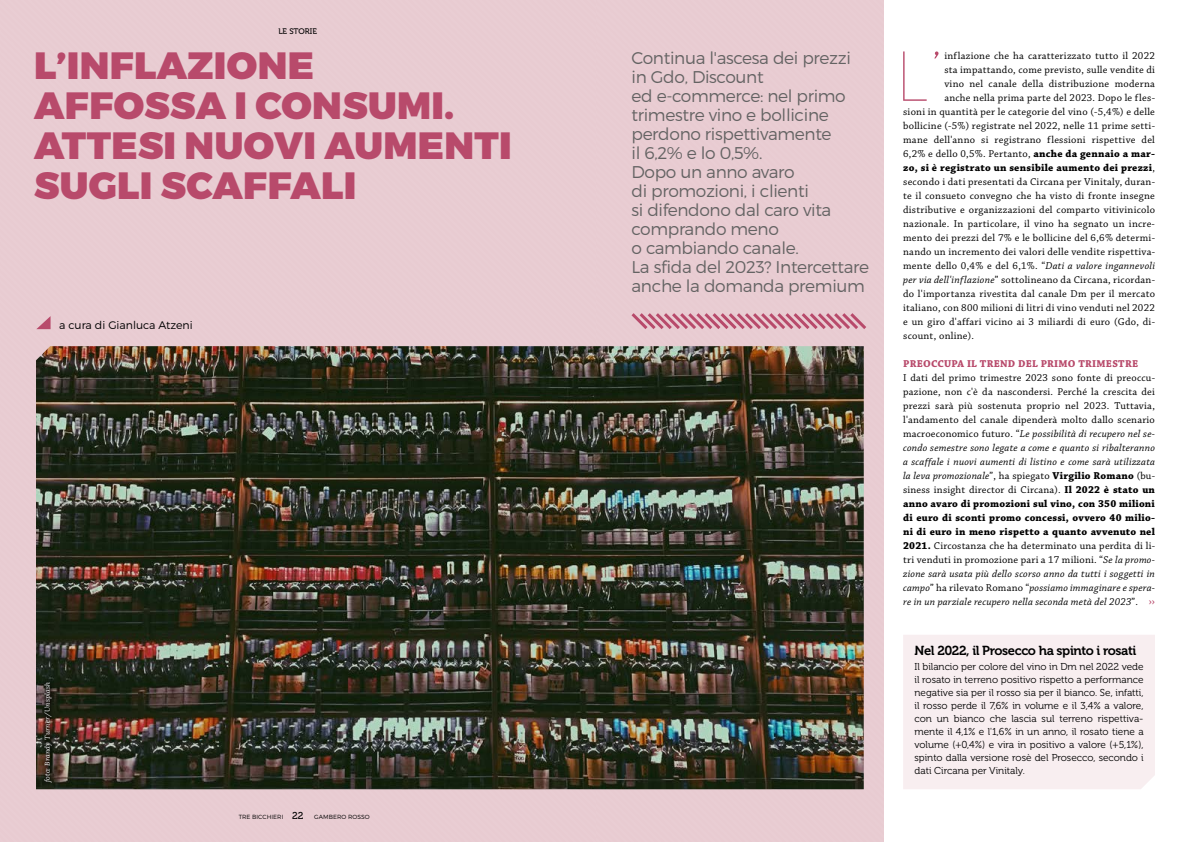
<style>
.page{position:relative;width:1191px;height:842px;background:#fff}
.page>*{position:absolute;margin:0;border:0;box-sizing:border-box;transform-origin:0 0}
.t1{font:100 70.6px "Montserrat";color:#b84a6b}
.t2{font:900 38px/40px "Montserrat";letter-spacing:.01em;color:#b84a6b}
.t3{font:300 17px/19px "Montserrat";letter-spacing:-.02em;color:#646363}
.t4{font:13px "Museo 700";letter-spacing:-.03em;color:#000}
.t5{font:12.5px "Chaparral Pro";color:#b84a6b}
.t6{font:300 11px "Montserrat";color:#000}
.t7{font:10.5px/14px "Chaparral Pro";letter-spacing:.025em;color:#000;text-align:justify}
.t8{font:700 10.5px "Chaparral Pro";letter-spacing:.025em;color:#000}
.t9{font:700 10.5px "Chaparral Pro";letter-spacing:.02em;color:#b84a6b}
.t10{font:10px/13px "Museo 300";color:#000;text-align:justify}
.t11{font:8px "Museo 500";color:#000}
.t12{font:italic 7px "Lora";letter-spacing:.02em;color:#fff}
.t13{font:300 6px "Montserrat";letter-spacing:.01em;color:#000}
.s1{font-family:"Museo 500";font-weight:400;font-size:10px}
.s2{font-weight:700}
.s3{font-weight:400}
.s4{font-style:italic}
</style>
<div class="page">
<div style="left:595px;top:0;width:288px;height:842px;background:#e8ccd2"></div>
<div style="left:0;top:0;width:595px;height:842px;background:#e8cbd1"></div>
<svg style="left:628px;top:310px;width:241px;height:22px;background:#d9a3b1"></svg>
<img style="left:36px;top:346px;width:827px;height:443px">
<svg style="left:36px;top:316px;width:15px;height:13px"></svg>
<div style="left:903px;top:635px;width:252px;height:154px;background:#f8eef0"></div>
<div style="left:40px;top:678px;width:16px;height:109px;background:#000;opacity:.75"></div>
<p class="t11" style="left:278px;top:27px;width:40px">LE STORIE</p>
<h2 class="t2" style="left:34px;top:47px;width:479px">L’INFLAZIONE<br>AFFOSSA I CONSUMI.<br>ATTESI NUOVI AUMENTI<br>SUGLI SCAFFALI</h2>
<p class="t6" style="left:59px;top:319px;width:135px">a cura di Gianluca Atzeni</p>
<p class="t12" style="left:43px;top:782px;width:102px;rotate:-90deg">foto: Brandy Turner/Unsplash</p>
<p class="t13" style="left:239px;top:813px;width:133px">TRE BICCHIERI <span class="s1">22</span> GAMBERO ROSSO</p>
<p class="t3" style="left:631px;top:48px;width:239px">Continua l'ascesa dei prezzi in Gdo, Discount<br>ed e-commerce: nel primo trimestre vino e bollicine perdono rispettivamente<br>il 6,2% e lo 0,5%.<br>Dopo un anno avaro<br>di promozioni, i clienti<br>si difendono dal caro vita comprando meno<br>o cambiando canale.<br>La sfida del 2023? Intercettare anche la domanda premium</p>
<h1 class="t1" style="left:894px;top:33px;width:50px">L’</h1>
<p class="t7" style="left:944px;top:49px;width:212px">inflazione che ha caratterizzato tutto il 2022</p>
<p class="t7" style="left:944px;top:63px;width:212px">sta impattando, come previsto, sulle vendite di</p>
<p class="t7" style="left:944px;top:77px;width:212px">vino nel canale della distribuzione moderna</p>
<p class="t7" style="left:944px;top:91px;width:212px">anche nella prima parte del 2023. Dopo le fles-</p>
<p class="t7" style="left:903px;top:105px;width:253px">sioni in quantità per le categorie del vino (-5,4%) e delle</p>
<p class="t7" style="left:903px;top:119px;width:253px">bollicine (-5%) registrate nel 2022, nelle 11 prime setti-</p>
<p class="t7" style="left:903px;top:133px;width:253px">mane dell'anno si registrano flessioni rispettive del</p>
<p class="t7" style="left:903px;top:147px;width:253px">6,2% e dello 0,5%. Pertanto, <span class="s2">anche da gennaio a mar-</span></p>
<p class="t8" style="left:903px;top:161px;width:253px">zo, si è registrato un sensibile aumento dei prezzi<span class="s3">,</span></p>
<p class="t7" style="left:903px;top:175px;width:253px">secondo i dati presentati da Circana per Vinitaly, duran-</p>
<p class="t7" style="left:903px;top:189px;width:253px">te il consueto convegno che ha visto di fronte insegne</p>
<p class="t7" style="left:903px;top:203px;width:253px">distributive e organizzazioni del comparto vitivinicolo</p>
<p class="t7" style="left:903px;top:217px;width:253px">nazionale. In particolare, il vino ha segnato un incre-</p>
<p class="t7" style="left:903px;top:231px;width:253px">mento dei prezzi del 7% e le bollicine del 6,6% determi-</p>
<p class="t7" style="left:903px;top:245px;width:253px">nando un incremento dei valori delle vendite rispettiva-</p>
<p class="t7" style="left:903px;top:259px;width:253px">mente dello 0,4% e del 6,1%. “<span class="s4">Dati a valore ingannevoli</span></p>
<p class="t7" style="left:903px;top:273px;width:253px"><span class="s4">per via dell'inflazione</span>” sottolineano da Circana, ricordan-</p>
<p class="t7" style="left:903px;top:287px;width:253px">do l'importanza rivestita dal canale Dm per il mercato</p>
<p class="t7" style="left:903px;top:301px;width:253px">italiano, con 800 milioni di litri di vino venduti nel 2022</p>
<p class="t7" style="left:903px;top:315px;width:253px">e un giro d'affari vicino ai 3 miliardi di euro (Gdo, di-</p>
<p class="t7" style="left:903px;top:329px;width:73px">scount, online).</p>
<p class="t9" style="left:903px;top:357px;width:237px">PREOCCUPA IL TREND DEL PRIMO TRIMESTRE</p>
<p class="t7" style="left:903px;top:371px;width:253px">I dati del primo trimestre 2023 sono fonte di preoccu&shy;pazione, non c'è da nascondersi. Perché la crescita dei prezzi sarà più sostenuta proprio nel 2023. Tuttavia, l'andamento del canale dipenderà molto dallo scenario macroeconomico futuro. “<span class="s4">Le possibilità di recupero nel se&shy;condo semestre sono legate a come e quanto si ribalteranno a scaffale i nuovi aumenti di listino e come sarà utilizzata la leva promozionale</span>”, ha spiegato <span class="s2">Virgilio Romano</span> (bu&shy;siness insight director di Circana). <span class="s2">Il 2022 è stato un anno avaro di promozioni sul vino, con 350 milioni di euro di sconti promo concessi, ovvero 40 milio&shy;ni di euro in meno rispetto a quanto avvenuto nel 2021.</span> Circostanza che ha determinato una perdita di li&shy;tri venduti in promozione pari a 17 milioni. “<span class="s4">Se la promo&shy;zione sarà usata più dello scorso anno da tutti i soggetti in campo</span>” ha rilevato Romano “<span class="s4">possiamo immaginare e spera&shy;re in un parziale recupero nella seconda metà del 2023</span>”.</p>
<p class="t5" style="left:1148px;top:594px;width:8px">››</p>
<p class="t4" style="left:914px;top:644px;width:223px">Nel 2022, il Prosecco ha spinto i rosati</p>
<p class="t10" style="left:914px;top:661px;width:231px">Il bilancio per colore del vino in Dm nel 2022 vede il rosato in terreno positivo rispetto a performance negative sia per il rosso sia per il bianco. Se, infatti, il rosso perde il 7,6% in volume e il 3,4% a valore, con un bianco che lascia sul terreno rispettiva&shy;mente il 4,1% e l'1,6% in un anno, il rosato tiene a volume (+0,4%) e vira in positivo a valore (+5,1%), spinto dalla versione rosè del Prosecco, secondo i dati Circana per Vinitaly.</p>
</div>
